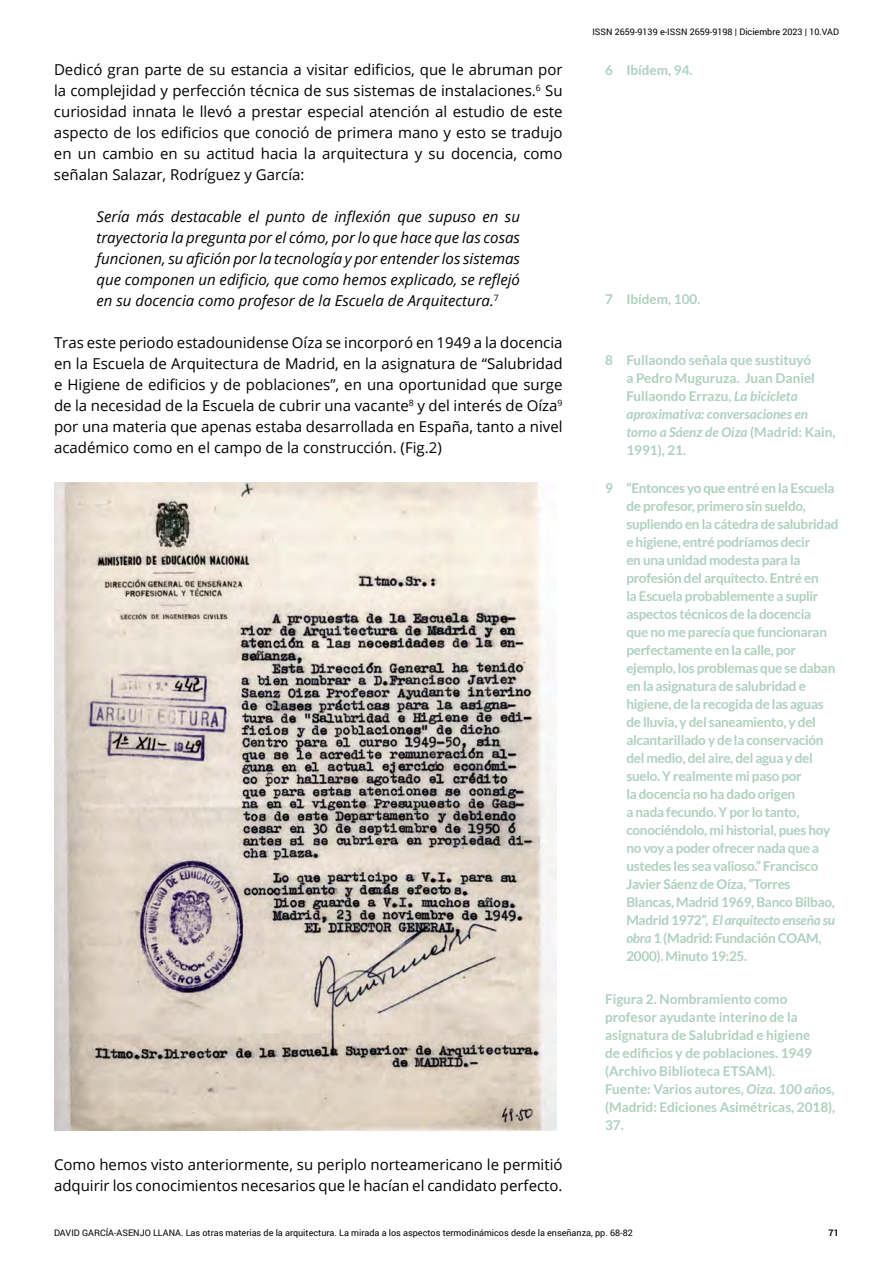
<style>
.page{position:relative;width:893px;height:1263px;background:#fff}
.page>*{position:absolute;margin:0;border:0;box-sizing:border-box;transform-origin:0 0}
.t1{font:15px/21px "Open Sans";color:#000;text-align:justify}
.t2{font:italic 15px/21px "Open Sans";color:#000;text-align:justify}
.t3{font:700 13.5px/18px "Lato";letter-spacing:-.02em;color:#afd0c0}
.t4{font:700 13.5px/18px "Lato";color:#afd0c0}
.t5{font:9px "Roboto";color:#000}
.t6{font:700 9px "Roboto";color:#000}
.s1{font-style:italic}
</style>
<div class="page">
<img style="left:54px;top:482px;width:503px;height:648px">
<p class="t1" style="left:54px;top:59px;width:510px">Dedicó gran parte de su estancia a visitar edificios, que le abruman por la complejidad y perfección técnica de sus sistemas de instalaciones.<sup>6</sup> Su curiosidad innata le llevó a prestar especial atención al estudio de este aspecto de los edificios que conoció de primera mano y esto se tradujo en un cambio en su actitud hacia la arquitectura y su docencia, como señalan Salazar, Rodríguez y García:</p>
<p class="t2" style="left:97px;top:206px;width:425px">Sería más destacable el punto de inflexión que supuso en su trayectoria la pregunta por el cómo, por lo que hace que las cosas funcionen, su afición por la tecnología y por entender los sistemas que componen un edificio, que como hemos explicado, se reflejó en su docencia como profesor de la Escuela de Arquitectura.<sup>7</sup></p>
<p class="t1" style="left:54px;top:332px;width:510px">Tras este periodo estadounidense Oíza se incorporó en 1949 a la docencia en la Escuela de Arquitectura de Madrid, en la asignatura de “Salubridad e Higiene de edificios y de poblaciones”, en una oportunidad que surge de la necesidad de la Escuela de cubrir una vacante<sup>8</sup> y del interés de Oíza<sup>9 </sup>por una materia que apenas estaba desarrollada en España, tanto a nivel académico como en el campo de la construcción. (Fig.2)</p>
<p class="t1" style="left:54px;top:1154px;width:510px">Como hemos visto anteriormente, su periplo norteamericano le permitió adquirir los conocimientos necesarios que le hacían el candidato perfecto.</p>
<p class="t5" style="left:592px;top:25px;width:248px">ISSN 2659-9139 e-ISSN 2659-9198 | Diciembre 2023 | 10.VAD</p>
<p class="t3" style="left:605px;top:61px;width:9px">6</p>
<p class="t4" style="left:626px;top:61px;width:68px">Ibídem, 94.</p>
<p class="t3" style="left:605px;top:290px;width:9px">7</p>
<p class="t4" style="left:626px;top:290px;width:76px">Ibídem, 100.</p>
<p class="t3" style="left:605px;top:351px;width:9px">8</p>
<p class="t3" style="left:605px;top:479px;width:9px">9</p>
<p class="t4" style="left:626px;top:351px;width:211px">Fullaondo señala que sustituyó<br>a Pedro Muguruza. Juan Daniel<br>Fullaondo Errazu, <span class="s1">La bicicleta aproximativa: conversaciones en torno a Sáenz de Oiza</span> (Madrid: Kain,<br>1991), 21.</p>
<p class="t3" style="left:626px;top:479px;width:214px">“Entonces yo que entré en la Escuela de profesor, primero sin sueldo, supliendo en la cátedra de salubridad e higiene, entré podríamos decir<br>en una unidad modesta para la profesión del arquitecto. Entré en<br>la Escuela probablemente a suplir aspectos técnicos de la docencia<br>que no me parecía que funcionaran perfectamente en la calle, por ejemplo, los problemas que se daban en la asignatura de salubridad e higiene, de la recogida de las aguas de lluvia, y del saneamiento, y del alcantarillado y de la conservación del medio, del aire, del agua y del suelo. Y realmente mi paso por<br>la docencia no ha dado origen<br>a nada fecundo. Y por lo tanto, conociéndolo, mi historial, pues hoy no voy a poder ofrecer nada que a ustedes les sea valioso.” Francisco<br>Javier Sáenz de Oíza, “Torres<br>Blancas, Madrid 1969, Banco Bilbao,<br>Madrid 1972”, <span class="s1">El arquitecto enseña su obra</span> 1 (Madrid: Fundación COAM,<br>2000). Minuto 19:25.</p>
<p class="t4" style="left:605px;top:989px;width:208px">Figura 2. Nombramiento como profesor ayudante interino de la asignatura de Salubridad e higiene de edificios y de poblaciones. 1949 (Archivo Biblioteca ETSAM).</p>
<p class="t3" style="left:605px;top:1079px;width:232px;text-align:justify">Fuente: Varios autores, <span class="s1">Oiza. 100 año</span>s, (Madrid: Ediciones Asimétricas, 2018), 37.</p>
<p class="t5" style="left:54px;top:1226px;width:580px">DAVID GARCÍA-ASENJO LLANA. Las otras materias de la arquitectura. La mirada a los aspectos termodinámicos desde la enseñanza, pp. 68-82</p>
<p class="t6" style="left:829px;top:1226px;width:12px">71</p>
</div>
